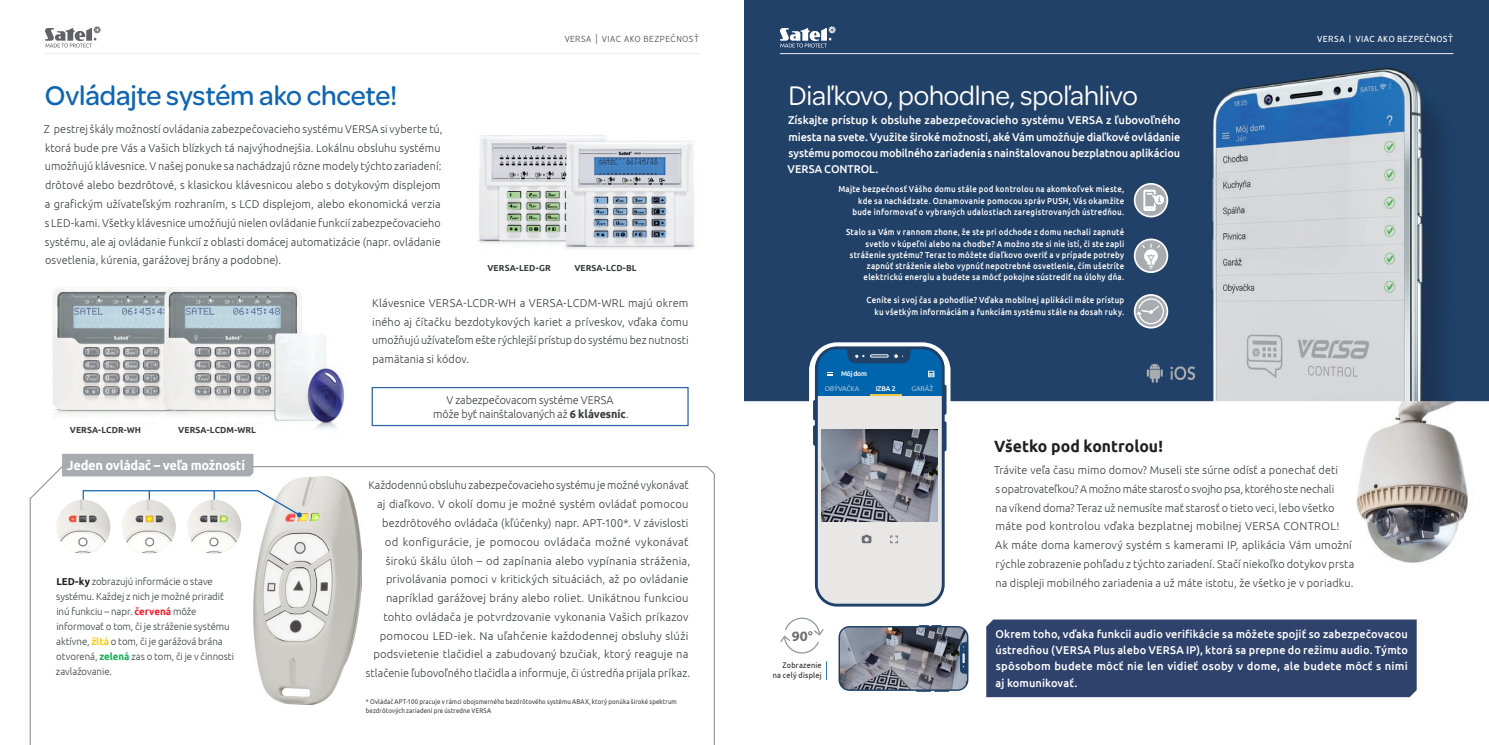
<style>
.page{position:relative;width:1489px;height:745px;background:#fff}
.page>*{position:absolute;margin:0;border:0;box-sizing:border-box;transform-origin:0 0}
.t1{font:28.75px "Omnes";letter-spacing:-.005em;color:#fff}
.t2{font:500 28.75px "Omnes";letter-spacing:-.005em;color:#0f65b2}
.t3{font:700 16.25px "Ubuntu";color:#231f20}
.t4{font:700 14.38px "Myriad Pro";color:#6c6d70}
.t5{font:700 13.25px "Ubuntu";letter-spacing:-.02em;color:#fff}
.t6{font:300 11.25px/18.8px "Ubuntu";letter-spacing:.01em;color:#393b3d}
.t7{font:300 11.25px/18.8px "Ubuntu";letter-spacing:.01em;color:#393b3d;text-align:right;scale:.95 1}
.t8{font:300 11.25px/18.8px "Ubuntu";letter-spacing:.01em;color:#393b3d;scale:.96 1}
.t9{font:500 11.25px/16.2px "Ubuntu";letter-spacing:.005em;color:#fff;text-align:justify}
.t10{font:300 11.25px/13.8px "Ubuntu";letter-spacing:-.01em;color:#393b3d;text-align:center}
.t11{font:300 10px/15px "Ubuntu";letter-spacing:-.005em;color:#393b3d}
.t12{font:10px "Vision";letter-spacing:-.005em;color:#fff}
.t13{font:300 10px "Vision";letter-spacing:.005em;color:#47494b}
.t14{font:500 8.75px/11.2px "Ubuntu";letter-spacing:.03em;color:#fff;text-align:right;scale:.9 1}
.t15{font:700 8.75px "Ubuntu";letter-spacing:.005em;color:#393b3d}
.t16{font:8.12px/10px "Ubuntu";letter-spacing:.035em;color:#231f20;text-align:right;scale:.9 1}
.t17{font:6.88px/8.2px "Ubuntu";letter-spacing:.015em;color:#393b3d;scale:.89 1}
.t18{font:6.88px "Ubuntu";letter-spacing:-.025em;color:#acc3d9}
.t19{font:500 6.88px "Ubuntu";letter-spacing:-.05em;color:#fff}
.s1{font-weight:700;color:#231f20}
.s2{font-weight:700;color:#ed222b}
.s3{font-weight:700;color:#fecb12}
.s4{font-weight:700;color:#13af53}
.s5{font-weight:700}
</style>
<div class="page">
<img style="left:744px;top:0;width:744px;height:698px">
<svg style="left:809px;top:342px;width:141px;height:90px"></svg>
<svg style="left:813px;top:347px;width:133px;height:257px;background:#92a3b3"></svg>
<svg style="left:839px;top:624px;width:129px;height:67px;background:#777c88"></svg>
<svg style="left:1135px;top:296px;width:31px;height:30px"></svg>
<div style="left:1133px;top:294px;width:35px;height:34px;border:2px solid #fff;border-radius:50%"></div>
<svg style="left:1135px;top:240px;width:31px;height:31px"></svg>
<div style="left:1133px;top:238px;width:35px;height:35px;border:2px solid #fff;border-radius:50%"></div>
<svg style="left:1134px;top:184px;width:33px;height:32px"></svg>
<svg style="left:1137px;top:185px;width:29px;height:30px"></svg>
<div style="left:1133px;top:183px;width:35px;height:34px;border:2px solid #fff;border-radius:50%"></div>
<svg style="left:780px;top:616px;width:43px;height:37px"></svg>
<svg style="left:1146px;top:362px;width:16px;height:21px"></svg>
<svg style="left:1170px;top:366px;width:25px;height:14px"></svg>
<hr style="left:779px;top:53px;width:674px;height:1px;background:#eef0f0">
<svg style="left:780px;top:26px;width:55px;height:21px"></svg>
<svg style="left:826px;top:660px;width:1px;height:19px"></svg>
<div style="left:986px;top:619px;width:430px;height:77px;background:#2e426c"></div>
<svg style="left:30px;top:466px;width:684px;height:278px"></svg>
<img style="left:53px;top:287px;width:291px;height:142px">
<img style="left:478px;top:135px;width:218px;height:114px">
<img style="left:253px;top:476px;width:108px;height:228px">
<svg style="left:82px;top:489px;width:220px;height:37px"></svg>
<hr style="left:149px;top:490px;width:1px;height:34px;background:#0f65b2">
<hr style="left:213px;top:490px;width:2px;height:34px;background:#0f65b2">
<img style="left:56px;top:499px;width:54px;height:54px;border-radius:27px">
<img style="left:122px;top:499px;width:54px;height:54px;border-radius:27px">
<img style="left:187px;top:499px;width:54px;height:54px;border-radius:27px">
<hr style="left:45px;top:53px;width:654px;height:1px;background:#eef0f0">
<svg style="left:45px;top:26px;width:55px;height:21px"></svg>
<div style="left:371px;top:386px;width:317px;height:40px;border:1px solid #2f62a6"></div>
<div style="left:62px;top:453px;width:191px;height:23px;background:#a8abaf"></div>
<h1 class="t2" style="left:45px;top:76px;width:354px">Ovládajte systém ako chcete!</h1>
<p class="t8" style="left:44px;top:119px;width:417px">Z pestrej škály možností ovládania zabezpečovacieho systému VERSA si vyberte tú, ktorá bude pre Vás a Vašich blízkych tá najvýhodnejšia. Lokálnu obsluhu systému umožňujú klávesnice. V našej ponuke sa nachádzajú rôzne modely týchto zariadení: drôtové alebo bezdrôtové, s klasickou klávesnicou alebo s dotykovým displejom a grafickým užívateľským rozhraním, s LCD displejom, alebo ekonomická verzia s LED-kami. Všetky klávesnice umožňujú nielen ovládanie funkcií zabezpečovacieho systému, ale aj ovládanie funkcií z oblasti domácej automatizácie (napr. ovládanie osvetlenia, kúrenia, garážovej brány a podobne).</p>
<p class="t13" style="left:564px;top:33px;width:137px">VERSA | VIAC AKO BEZPEČNOSŤ</p>
<p class="t15" style="left:487px;top:262px;width:65px">VERSA-LED-GR</p>
<p class="t15" style="left:574px;top:262px;width:64px">VERSA-LCD-BL</p>
<p class="t15" style="left:70px;top:424px;width:73px">VERSA-LCDR-WH</p>
<p class="t15" style="left:178px;top:424px;width:79px">VERSA-LCDM-WRL</p>
<p class="t5" style="left:67px;top:457px;width:180px">Jeden ovládač – veľa možností</p>
<p class="t11" style="left:56px;top:573px;width:180px"><span class="s1">LED-ky</span> zobrazujú informácie o stave systému. Každej z nich je možné priradiť inú funkciu – napr. <span class="s2">červená</span> môže informovať o tom, či je stráženie systému aktívne, <span class="s3">žltá</span> o tom, či je garážová brána otvorená, <span class="s4">zelená</span> zas o tom, či je v činnosti zavlažovanie.</p>
<p class="t6" style="left:372px;top:293px;width:318px;text-align:justify">Klávesnice VERSA-LCDR-WH a VERSA-LCDM-WRL majú okrem iného aj čítačku bezdotykových kariet a príveskov, vďaka čomu umožňujú užívateľom ešte rýchlejší prístup do systému bez nutnosti pamätania si kódov.</p>
<p class="t10" style="left:433px;top:392px;width:197px">V zabezpečovacom systéme VERSA môže byť nainštalovaných až <span class="s5">6 klávesníc</span>.</p>
<p class="t7" style="left:366px;top:475px;width:343px">Každodennú obsluhu zabezpečovacieho systému je možné vykonávať aj diaľkovo. V okolí domu je možné systém ovládať pomocou bezdrôtového ovládača (kľúčenky) napr. APT-100*. V závislosti<br>od konfigurácie, je pomocou ovládača možné vykonávať širokú škálu úloh – od zapínania alebo vypínania stráženia, privolávania pomoci v kritických situáciách, až po ovládanie napríklad garážovej brány alebo roliet. Unikátnou funkciou tohto ovládača je potvrdzovanie vykonania Vašich príkazov pomocou LED-iek. Na uľahčenie každodennej obsluhy slúži podsvietenie tlačidiel a zabudovaný bzučiak, ktorý reaguje na stlačenie ľubovoľného tlačidla a informuje, či ústredňa prijala príkaz.</p>
<p class="t17" style="left:366px;top:697px;width:351px">* Ovládač APT-100 pracuje v rámci obojsmerného bezdrôtového systému ABAX, ktorý ponúka široké spektrum bezdrôtových zariadení pre ústredne VERSA</p>
<h1 class="t1" style="left:788px;top:76px;width:351px">Diaľkovo, pohodlne, spoľahlivo</h1>
<p class="t9" style="left:787px;top:112px;width:394px">Získajte prístup k obsluhe zabezpečovacieho systému VERSA z ľubovoľného miesta na svete. Využite široké možnosti, aké Vám umožňuje diaľkové ovládanie systému pomocou mobilného zariadenia s nainštalovanou bezplatnou aplikáciou VERSA CONTROL.</p>
<p class="t14" style="left:838px;top:183px;width:319px">Majte bezpečnosť Vášho domu stále pod kontrolou na akomkoľvek mieste, kde sa nachádzate. Oznamovanie pomocou správ PUSH, Vás okamžite bude informovať o vybraných udalostiach zaregistrovaných ústredňou.</p>
<p class="t14" style="left:846px;top:226px;width:310px">Stalo sa Vám v rannom zhone, že ste pri odchode z domu nechali zapnuté svetlo v kúpeľni alebo na chodbe? A možno ste si nie istí, či ste zapli stráženie systému? Teraz to môžete diaľkovo overiť a v prípade potreby zapnúť stráženie alebo vypnúť nepotrebné osvetlenie, čím ušetríte elektrickú energiu a budete sa môcť pokojne sústrediť na úlohy dňa.</p>
<p class="t14" style="left:866px;top:294px;width:288px">Ceníte si svoj čas a pohodlie? Vďaka mobilnej aplikácii máte prístup ku všetkým informáciám a funkciám systému stále na dosah ruky.</p>
<p class="t19" style="left:841px;top:369px;width:27px">Môj dom</p>
<p class="t18" style="left:824px;top:384px;width:36px">OBÝVAČKA</p>
<p class="t19" style="left:875px;top:383px;width:21px">IZBA 2</p>
<p class="t18" style="left:911px;top:384px;width:23px">GARÁŽ</p>
<p class="t12" style="left:1316px;top:33px;width:138px">VERSA | VIAC AKO BEZPEČNOSŤ</p>
<p class="t4" style="left:791px;top:626px;width:23px">90°</p>
<p class="t16" style="left:772px;top:659px;width:56px">Zobrazenie na celý displej</p>
<h2 class="t3" style="left:994px;top:436px;width:170px">Všetko pod kontrolou!</h2>
<p class="t6" style="left:993px;top:460px;width:362px">Trávite veľa času mimo domov? Museli ste súrne odísť a ponechať deti<br>s opatrovateľkou? A možno máte starosť o svojho psa, ktorého ste nechali<br>na víkend doma? Teraz už nemusíte mať starosť o tieto veci, lebo všetko máte pod kontrolou vďaka bezplatnej mobilnej VERSA CONTROL!<br>Ak máte doma kamerový systém s kamerami IP, aplikácia Vám umožní rýchle zobrazenie pohľadu z týchto zariadení. Stačí niekoľko dotykov prsta na displeji mobilného zariadenia a už máte istotu, že všetko je v poriadku.</p>
<p class="t9" style="left:995px;top:624px;width:414px">Okrem toho, vďaka funkcii audio verifikácie sa môžete spojiť so zabezpečovacou ústredňou (VERSA Plus alebo VERSA IP), ktorá sa prepne do režimu audio. Týmto spôsobom budete môcť nie len vidieť osoby v dome, ale budete môcť s nimi aj komunikovať.</p>
</div>
